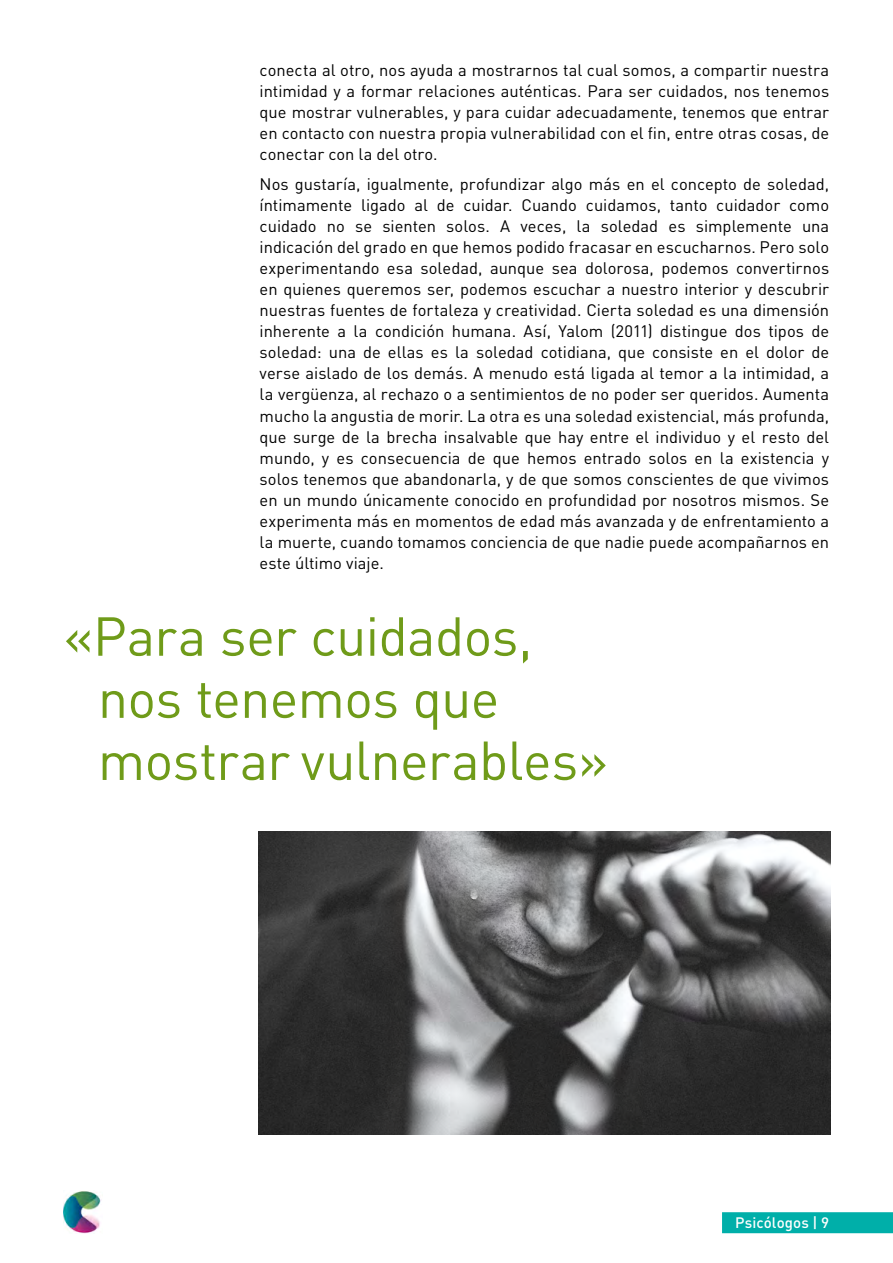
<style>
.page{position:relative;width:893px;height:1263px;background:#fff}
.page>*{position:absolute;margin:0;border:0;box-sizing:border-box;transform-origin:0 0}
.t1{font:54px/62.1px "DIN Pro";letter-spacing:-.015em;color:#6f9b19}
.t2{font:16.5px/21px "DIN Pro";color:#000;text-align:justify}
.t3{font:500 15px "DIN Pro";letter-spacing:.005em;color:#fff}
</style>
<div class="page">
<img style="left:259px;top:831px;width:571px;height:304px">
<img style="left:64px;top:1191px;width:37px;height:42px">
<div style="left:722px;top:1212px;width:171px;height:21px;background:#00afa9"></div>
<p class="t2" style="left:260px;top:59px;width:571px">conecta al otro, nos ayuda a mostrarnos tal cual somos, a compartir nuestra intimidad y a formar relaciones auténticas. Para ser cuidados, nos tenemos que mostrar vulnerables, y para cuidar adecuadamente, tenemos que entrar en contacto con nuestra propia vulnerabilidad con el fin, entre otras cosas, de conectar con la del otro.</p>
<p class="t2" style="left:260px;top:173px;width:571px">Nos gustaría, igualmente, profundizar algo más en el concepto de soledad, íntimamente ligado al de cuidar. Cuando cuidamos, tanto cuidador como cuidado no se sienten solos. A veces, la soledad es simplemente una indicación del grado en que hemos podido fracasar en escucharnos. Pero solo experimentando esa soledad, aunque sea dolorosa, podemos convertirnos en quienes queremos ser, podemos escuchar a nuestro interior y descubrir nuestras fuentes de fortaleza y creatividad. Cierta soledad es una dimensión inherente a la condición humana. Así, Yalom (2011) distingue dos tipos de soledad: una de ellas es la soledad cotidiana, que consiste en el dolor de verse aislado de los demás. A menudo está ligada al temor a la intimidad, a la vergüenza, al rechazo o a sentimientos de no poder ser queridos. Aumenta mucho la angustia de morir. La otra es una soledad existencial, más profunda, que surge de la brecha insalvable que hay entre el individuo y el resto del mundo, y es consecuencia de que hemos entrado solos en la existencia y solos tenemos que abandonarla, y de que somos conscientes de que vivimos en un mundo únicamente conocido en profundidad por nosotros mismos. Se experimenta más en momentos de edad más avanzada y de enfrentamiento a la muerte, cuando tomamos conciencia de que nadie puede acompañarnos en este último viaje.</p>
<h1 class="t1" style="left:98px;top:603px;width:512px;text-indent:-34px">«Para ser cuidados, nos tenemos que mostrar vulnerables»</h1>
<p class="t3" style="left:735px;top:1212px;width:95px">Psicólogos | 9</p>
</div>
